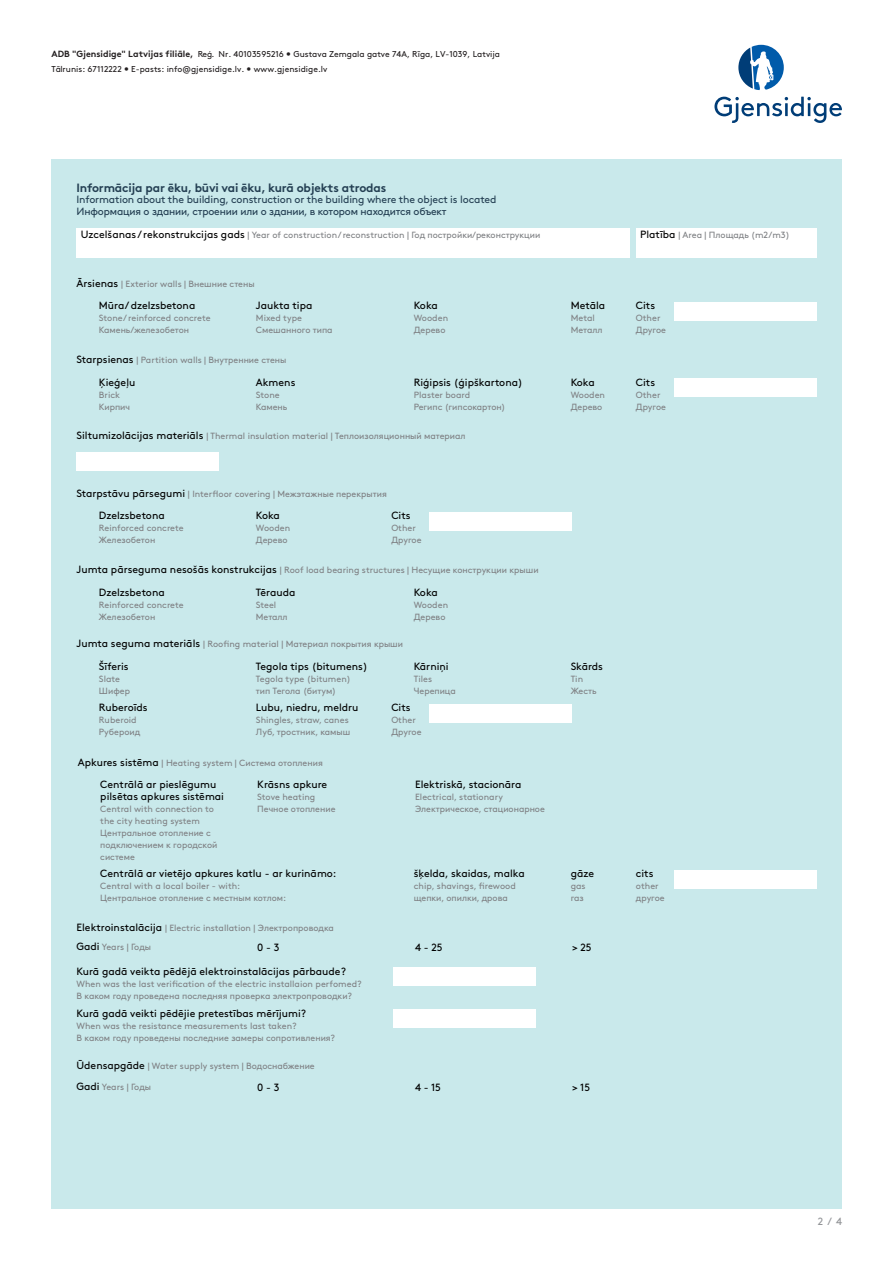
<style>
.page{position:relative;width:893px;height:1263px;background:#fff}
.page>*{position:absolute;margin:0;border:0;box-sizing:border-box;transform-origin:0 0}
.t1{font:700 12px "Gjen Brown OT";letter-spacing:-.015em;color:#243f53}
.t2{font:10.5px/12px "Gjen Brown OT";color:#000}
.t3{font:10.5px/12px "Gjen Brown OT";letter-spacing:-.015em;color:#243f53}
.t4{font:10.5px "Gjen Brown OT";color:#939598}
.t5{font:9px/12px "Gjen Brown OT";color:#808285}
.t6{font:8.55px/15.3px "Gjen Brown OT";color:#231f20}
.s1{font-weight:700;font-size:9px}
.s2{font-size:10.5px;color:#000}
</style>
<div class="page">
<div style="left:51px;top:159px;width:791px;height:1050px;background:#c9e9eb"></div>
<svg style="left:714px;top:97px;width:128px;height:26px"></svg>
<svg style="left:738px;top:45px;width:46px;height:45px"></svg>
<div style="left:77px;top:228px;width:553px;height:29px;background:#fff"></div>
<div style="left:636px;top:228px;width:180px;height:29px;background:#fff"></div>
<div style="left:674px;top:302px;width:142px;height:18px;background:#fff"></div>
<div style="left:674px;top:379px;width:142px;height:18px;background:#fff"></div>
<div style="left:674px;top:870px;width:142px;height:18px;background:#fff"></div>
<div style="left:393px;top:967px;width:143px;height:18px;background:#fff"></div>
<div style="left:393px;top:1009px;width:143px;height:19px;background:#fff"></div>
<div style="left:429px;top:704px;width:143px;height:18px;background:#fff"></div>
<div style="left:429px;top:512px;width:143px;height:18px;background:#fff"></div>
<div style="left:77px;top:452px;width:142px;height:19px;background:#fff"></div>
<p class="t6" style="left:51px;top:46px;width:450px"><span class="s1">ADB "Gjensidige" Latvijas filiāle,</span> Reģ. Nr. 40103595216 • Gustava Zemgala gatve 74A, Rīga, LV-1039, Latvija<br>Tālrunis: 67112222 • E-pasts: info@gjensidige.lv. • www.gjensidige.lv</p>
<h1 class="t1" style="left:77px;top:178px;width:311px">Informācija par ēku, būvi vai ēku, kurā objekts atrodas</h1>
<p class="t3" style="left:77px;top:193px;width:421px">Information about the building, construction or the building where the object is located<br>Информация о здании, строении или о здании, в котором находится объект</p>
<p class="t5" style="left:81px;top:228px;width:461px"><span class="s2">Uzcelšanas / rekonstrukcijas gads</span> | Year of construction/ reconstruction | Год постройки/реконструкции</p>
<p class="t5" style="left:640px;top:228px;width:151px"><span class="s2">Platība</span> | Area | Площадь (m2/m3)</p>
<p class="t5" style="left:77px;top:277px;width:180px"><span class="s2">Ārsienas</span> | Exterior walls | Внешние стены</p>
<p class="t2" style="left:99px;top:299px;width:98px">Mūra/ dzelzsbetona</p>
<p class="t5" style="left:99px;top:311px;width:113px">Stone/ reinforced concrete<br>Камень/железобетон</p>
<p class="t2" style="left:256px;top:299px;width:58px">Jaukta tipa</p>
<p class="t5" style="left:256px;top:311px;width:78px">Mixed type<br>Смешанного типа</p>
<p class="t2" style="left:571px;top:299px;width:36px">Metāla</p>
<p class="t5" style="left:571px;top:311px;width:33px">Metal<br>Металл</p>
<p class="t2" style="left:414px;top:299px;width:26px">Koka</p>
<p class="t5" style="left:414px;top:311px;width:36px">Wooden<br>Дерево</p>
<p class="t2" style="left:636px;top:299px;width:21px">Cits</p>
<p class="t5" style="left:636px;top:311px;width:32px">Other<br>Другое</p>
<p class="t5" style="left:77px;top:353px;width:211px"><span class="s2">Starpsienas</span> | Partition walls | Внутренние стены</p>
<p class="t2" style="left:99px;top:375px;width:38px">Ķieģeļu</p>
<p class="t5" style="left:99px;top:388px;width:33px">Brick<br>Кирпич</p>
<p class="t2" style="left:256px;top:375px;width:41px">Akmens</p>
<p class="t5" style="left:256px;top:388px;width:33px">Stone<br>Камень</p>
<p class="t2" style="left:414px;top:375px;width:110px">Riģipsis (ģipškartona)</p>
<p class="t5" style="left:414px;top:388px;width:93px">Plaster board<br>Регипс (гипсокартон)</p>
<p class="t5" style="left:77px;top:429px;width:390px"><span class="s2">Siltumizolācijas materiāls</span> | Thermal insulation material | Теплоизоляционный материал</p>
<p class="t5" style="left:77px;top:487px;width:312px"><span class="s2">Starpstāvu pārsegumi</span> | Interfloor covering | Межэтажные перекрытия</p>
<p class="t2" style="left:99px;top:509px;width:67px">Dzelzsbetona</p>
<p class="t5" style="left:99px;top:521px;width:86px">Reinforced concrete<br>Железобетон</p>
<p class="t2" style="left:256px;top:509px;width:26px">Koka</p>
<p class="t5" style="left:256px;top:521px;width:36px">Wooden<br>Дерево</p>
<p class="t2" style="left:391px;top:509px;width:21px">Cits</p>
<p class="t5" style="left:391px;top:521px;width:32px">Other<br>Другое</p>
<p class="t5" style="left:77px;top:563px;width:464px"><span class="s2">Jumta pārseguma nesošās konstrukcijas</span> | Roof load bearing structures | Несущие конструкции крыши</p>
<p class="t2" style="left:99px;top:585px;width:67px">Dzelzsbetona</p>
<p class="t5" style="left:99px;top:598px;width:86px">Reinforced concrete<br>Железобетон</p>
<p class="t2" style="left:256px;top:585px;width:41px">Tērauda</p>
<p class="t5" style="left:256px;top:598px;width:33px">Steel<br>Металл</p>
<p class="t2" style="left:414px;top:585px;width:26px">Koka</p>
<p class="t5" style="left:414px;top:598px;width:36px">Wooden<br>Дерево</p>
<p class="t5" style="left:77px;top:637px;width:328px"><span class="s2">Jumta seguma materiāls</span> | Roofing material | Материал покрытия крыши</p>
<p class="t2" style="left:99px;top:659px;width:31px">Šīferis</p>
<p class="t5" style="left:99px;top:672px;width:33px">Slate<br>Шифер</p>
<p class="t2" style="left:256px;top:659px;width:113px">Tegola tips (bitumens)</p>
<p class="t5" style="left:256px;top:672px;width:96px">Tegola type (bitumen) тип Тегола (битум)</p>
<p class="t2" style="left:414px;top:659px;width:36px">Kārniņi</p>
<p class="t5" style="left:414px;top:672px;width:44px">Tiles<br>Черепица</p>
<p class="t2" style="left:99px;top:701px;width:50px">Ruberoīds</p>
<p class="t5" style="left:99px;top:713px;width:43px">Ruberoid<br>Рубероид</p>
<p class="t2" style="left:256px;top:700px;width:104px">Lubu, niedru, meldru</p>
<p class="t5" style="left:256px;top:713px;width:96px">Shingles, straw, canes<br>Луб, тростник, камыш</p>
<p class="t2" style="left:391px;top:701px;width:21px">Cits</p>
<p class="t5" style="left:391px;top:713px;width:32px">Other<br>Другое</p>
<p class="t5" style="left:78px;top:756px;width:246px"><span class="s2">Apkures sistēma</span> | Heating system | Система отопления</p>
<p class="t2" style="left:100px;top:777px;width:125px">Centrālā ar pieslēgumu pilsētas apkures sistēmai</p>
<p class="t5" style="left:100px;top:802px;width:119px">Central with connection to the city heating system<br>Центральное отопление с подключением к городской системе</p>
<p class="t2" style="left:257px;top:777px;width:71px">Krāsns apkure</p>
<p class="t5" style="left:257px;top:790px;width:80px">Stove heating<br>Печное отопление</p>
<p class="t2" style="left:415px;top:777px;width:108px">Elektriskā, stacionāra</p>
<p class="t5" style="left:415px;top:790px;width:131px">Electrical, stationary<br>Электрическое, стационарное</p>
<p class="t2" style="left:100px;top:867px;width:238px">Centrālā ar vietējo apkures katlu - ar kurināmo:</p>
<p class="t5" style="left:100px;top:879px;width:187px">Central with a local boiler - with:<br>Центральное отопление с местным котлом:</p>
<p class="t2" style="left:414px;top:867px;width:112px">šķelda, skaidas, malka</p>
<p class="t5" style="left:414px;top:879px;width:104px">chip, shavings, firewood щепки, опилки, дрова</p>
<p class="t2" style="left:571px;top:375px;width:26px">Koka</p>
<p class="t5" style="left:571px;top:388px;width:36px">Wooden<br>Дерево</p>
<p class="t2" style="left:571px;top:659px;width:34px">Skārds</p>
<p class="t5" style="left:571px;top:672px;width:27px">Tin<br>Жесть</p>
<p class="t2" style="left:571px;top:867px;width:25px">gāze</p>
<p class="t5" style="left:571px;top:879px;width:16px">gas газ</p>
<p class="t5" style="left:77px;top:917px;width:259px;line-height:19px"><span class="s2">Elektroinstalācija</span> | Electric installation | Электропроводка<br><span class="s2">Gadi</span> Years | Годы</p>
<p class="t2" style="left:257px;top:940px;width:24px">0 - 3</p>
<p class="t2" style="left:415px;top:940px;width:29px">4 - 25</p>
<p class="t2" style="left:572px;top:940px;width:21px">&gt; 25</p>
<p class="t2" style="left:77px;top:964px;width:271px">Kurā gadā veikta pēdējā elektroinstalācijas pārbaude?</p>
<p class="t5" style="left:77px;top:977px;width:287px">When was the last verification of the electric installaion perfomed?<br>В каком году проведена последняя проверка электропроводки?</p>
<p class="t2" style="left:77px;top:1006px;width:231px">Kurā gadā veikti pēdējie pretestības mērījumi?</p>
<p class="t5" style="left:77px;top:1019px;width:260px">When was the resistance measurements last taken?<br>В каком году проведены последние замеры сопротивления?</p>
<p class="t5" style="left:77px;top:1059px;width:240px"><span class="s2">Ūdensapgāde</span> | Water supply system | Водоснабжение</p>
<p class="t5" style="left:77px;top:1080px;width:76px"><span class="s2">Gadi</span> Years | Годы</p>
<p class="t2" style="left:257px;top:1080px;width:24px">0 - 3</p>
<p class="t2" style="left:415px;top:1080px;width:27px">4 - 15</p>
<p class="t2" style="left:572px;top:1080px;width:20px">&gt; 15</p>
<p class="t2" style="left:636px;top:375px;width:21px">Cits</p>
<p class="t5" style="left:636px;top:388px;width:32px">Other<br>Другое</p>
<p class="t2" style="left:636px;top:867px;width:19px">cits</p>
<p class="t5" style="left:636px;top:879px;width:30px">other другое</p>
<p class="t4" style="left:818px;top:1213px;width:26px">2 / 4</p>
</div>
